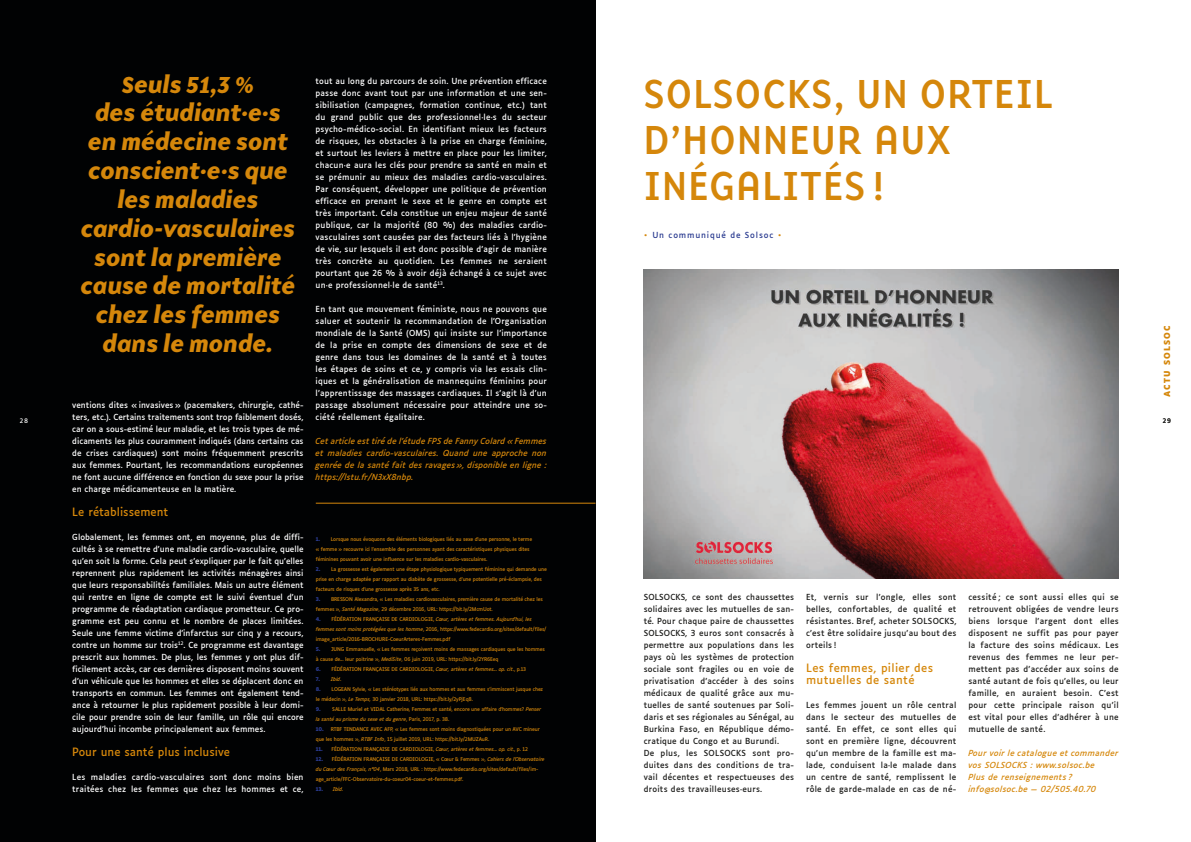
<style>
.page{position:relative;width:1191px;height:842px;background:#fff}
.page>*{position:absolute;margin:0;border:0;box-sizing:border-box;transform-origin:0 0}
.t1{font:42px/46px "Base 900 Sans OT";letter-spacing:.03em;color:#d5870b}
.t2{font:italic 700 24px/28.8px "Base 900 Sans OT";color:#d5870b;text-align:center}
.t3{font:11px "Luciole";color:#d5870b}
.t4{font:11px/12px "Luciole";letter-spacing:.03em;color:#d5870b}
.t5{font:8px/12px "Luciole";letter-spacing:.02em;color:#fff;text-align:justify}
.t6{font:8px/12px "Luciole";letter-spacing:.02em;color:#1d1d1b;text-align:justify}
.t7{font:italic 8px/12px "Luciole";letter-spacing:.03em;color:#d5870b;text-align:justify}
.t8{font:8px "Luciole";letter-spacing:.1em;color:#2a3b90}
.t9{font:700 8px "Luciole";letter-spacing:.15em;color:#d5870b}
.t10{font:6px "Luciole";color:#1d1d1b}
.t11{font:6px "Luciole";color:#fff}
.t12{font:5px/10px "Luciole";letter-spacing:-.03em;color:#d5870b}
.t13{font:italic 5px "Luciole";letter-spacing:-.03em;color:#d5870b}
.s1{font-family:"Gotham";color:#d5870b}
.s2{font-weight:700;color:#2a3b90}
.s3{font-style:italic}
.s4{font-weight:700;font-style:normal;color:#2a3b90}
.s5{font-style:normal}
</style>
<div class="page">
<div style="left:0;top:0;width:595px;height:842px;background:#010203"></div>
<img style="left:644px;top:269px;width:474px;height:309px">
<hr style="left:316px;top:503px;width:279px;height:1px;background:#d5870b">
<p class="t11" style="left:20px;top:416px;width:10px">28</p>
<h2 class="t2" style="left:81px;top:71px;width:216px">Seuls 51,3 %<br>des étudiant·e·s en médecine sont conscient·e·s que les maladies cardio-vasculaires sont la première cause de mortalité chez les femmes dans le monde.</h2>
<h1 class="t1" style="left:643px;top:72px;width:410px">SOLSOCKS, UN ORTEIL<br>D’HONNEUR AUX<br>INÉGALITÉS !</h1>
<p class="t5" style="left:315px;top:74px;width:233px">tout au long du parcours de soin. Une prévention efficace passe donc avant tout par une information et une sen&shy;sibilisation (campagnes, formation continue, etc.) tant du grand public que des professionnel·le·s du secteur psycho-médico-social. En identifiant mieux les facteurs de risques, les obstacles à la prise en charge féminine, et surtout les leviers à mettre en place pour les limiter, chacun·e aura les clés pour prendre sa santé en main et se prémunir au mieux des maladies cardio-vasculaires.<br>Par conséquent, développer une politique de prévention efficace en prenant le sexe et le genre en compte est très important. Cela constitue un enjeu majeur de santé publique, car la majorité (80 %) des maladies cardio&shy;vasculaires sont causées par des facteurs liés à l’hygiène de vie, sur lesquels il est donc possible d’agir de manière très concrète au quotidien. Les femmes ne seraient pourtant que 26 % à avoir déjà échangé à ce sujet avec un·e professionnel·le de santé<sup>13</sup>.</p>
<p class="t5" style="left:315px;top:302px;width:233px">En tant que mouvement féministe, nous ne pouvons que saluer et soutenir la recommandation de l’Organisation mondiale de la Santé (OMS) qui insiste sur l’importance de la prise en compte des dimensions de sexe et de genre dans tous les domaines de la santé et à toutes les étapes de soins et ce, y compris via les essais clin&shy;iques et la généralisation de mannequins féminins pour l’apprentissage des massages cardiaques. Il s’agit là d’un passage absolument nécessaire pour atteindre une so&shy;ciété réellement égalitaire.</p>
<p class="t7" style="left:315px;top:434px;width:233px">Cet article est tiré de l’étude FPS de Fanny Colard « Femmes et maladies cardio-vasculaires. Quand une approche non genrée de la santé fait des ravages », disponible en ligne : https://lstu.fr/N3xX8nbp.</p>
<p class="t8" style="left:643px;top:228px;width:139px"><span class="s1">•</span> Un communiqué de Solsoc <span class="s1">•</span></p>
<p class="t5" style="left:72px;top:398px;width:233px">ventions dites « invasives » (pacemakers, chirurgie, cathé&shy;ters, etc.). Certains traitements sont trop faiblement dosés, car on a sous-estimé leur maladie, et les trois types de mé&shy;dicaments les plus couramment indiqués (dans certains cas de crises cardiaques) sont moins fréquemment prescrits aux femmes. Pourtant, les recommandations européennes ne font aucune différence en fonction du sexe pour la prise en charge médicamenteuse en la matière.</p>
<h3 class="t3" style="left:72px;top:502px;width:97px">Le rétablissement</h3>
<p class="t5" style="left:72px;top:530px;width:233px">Globalement, les femmes ont, en moyenne, plus de diffi&shy;cultés à se remettre d’une maladie cardio-vasculaire, quelle qu’en soit la forme. Cela peut s’expliquer par le fait qu’elles reprennent plus rapidement les activités ménagères ainsi que leurs responsabilités familiales. Mais un autre élément qui rentre en ligne de compte est le suivi éventuel d’un programme de réadaptation cardiaque prometteur. Ce pro&shy;gramme est peu connu et le nombre de places limitées.<br>Seule une femme victime d’infarctus sur cinq y a recours, contre un homme sur trois<sup>12</sup>. Ce programme est davantage prescrit aux hommes. De plus, les femmes y ont plus dif&shy;ficilement accès, car ces dernières disposent moins souvent d’un véhicule que les hommes et elles se déplacent donc en transports en commun. Les femmes ont également tend&shy;ance à retourner le plus rapidement possible à leur domi&shy;cile pour prendre soin de leur famille, un rôle qui encore aujourd’hui incombe principalement aux femmes.</p>
<h3 class="t3" style="left:72px;top:742px;width:159px">Pour une santé plus inclusive</h3>
<p class="t5" style="left:72px;top:770px;width:233px">Les maladies cardio-vasculaires sont donc moins bien traitées chez les femmes que chez les hommes et ce,</p>
<p class="t12" style="left:316px;top:534px;width:218px"><span class="s2">1.</span> Lorsque nous évoquons des éléments biologiques liés au sexe d’une personne, le terme « femme » recouvre ici l’ensemble des personnes ayant des caractéristiques physiques dites féminines pouvant avoir une influence sur les maladies cardio-vasculaires.</p>
<p class="t12" style="left:316px;top:564px;width:233px"><span class="s2">2.</span> La grossesse est également une étape physiologique typiquement féminine qui demande une prise en charge adaptée par rapport au diabète de grossesse, d’une potentielle pré-éclampsie, des facteurs de risques d’une grossesse après 35 ans, etc.</p>
<p class="t12" style="left:316px;top:594px;width:229px"><span class="s2">3.</span> BRESSON Alexandra, « Les maladies cardiovasculaires, première cause de mortalité chez les femmes », <span class="s3">Santé Magazine</span>, 29 décembre 2016, URL: https://bit.ly/2McmUot.</p>
<p class="t12" style="left:316px;top:614px;width:232px"><span class="s2">4.</span> FÉDÉRATION FRANÇAISE DE CARDIOLOGIE, <span class="s3">Cœur, artères et femmes. Aujourd’hui, les femmes sont moins protégées que les homme</span>, 2016, https://www.fedecardio.org/sites/default/files/ image_article/2016-BROCHURE-CoeurArteres-Femmes.pdf</p>
<p class="t12" style="left:316px;top:644px;width:231px"><span class="s2">5.</span> JUNG Emmanuelle, « Les femmes reçoivent moins de massages cardiaques que les hommes à cause de... leur poitrine », <span class="s3">MediSite</span>, 06 juin 2019, URL: https://bit.ly/2YR6Eeq</p>
<p class="t12" style="left:316px;top:664px;width:212px"><span class="s2">6.</span> FÉDÉRATION FRANÇAISE DE CARDIOLOGIE, <span class="s3">Cœur, artères et femmes... op. cit</span>., p.13</p>
<p class="t13" style="left:316px;top:675px;width:27px"><span class="s4">7.</span> Ibid<span class="s5">.</span></p>
<p class="t12" style="left:316px;top:684px;width:229px"><span class="s2">8.</span> LOGEAN Sylvie, « Les stéréotypes liés aux hommes et aux femmes s’immiscent jusque chez le médecin », <span class="s3">Le Temps,</span> 30 janvier 2018, URL: https://bit.ly/2yPjEq8.</p>
<p class="t12" style="left:316px;top:704px;width:227px"><span class="s2">9.</span> SALLE Muriel et VIDAL Catherine, Femmes et santé, encore une affaire d’hommes? <span class="s3">Penser la santé au prisme du sexe et du genre</span>, Paris, 2017, p. 38.</p>
<p class="t12" style="left:316px;top:724px;width:226px"><span class="s2">10.</span> RTBF TENDANCE AVEC AFP, « Les femmes sont moins diagnostiquées pour un AVC mineur que les hommes », <span class="s3">RTBF Info</span>, 15 juillet 2019, URL: https://bit.ly/2MUZAuR.</p>
<p class="t12" style="left:316px;top:744px;width:214px"><span class="s2">11.</span> FÉDÉRATION FRANÇAISE DE CARDIOLOGIE, <span class="s3">Cœur, artères et femmes... op. cit</span>., p. 12</p>
<p class="t12" style="left:316px;top:754px;width:230px"><span class="s2">12.</span> FÉDÉRATION FRANÇAISE DE CARDIOLOGIE, « Cœur &amp; Femmes », <span class="s3">Cahiers de l’Observatoire du Cœur des Français, n°04</span>, Mars 2018, URL : https://www.fedecardio.org/sites/default/files/im&shy;age_article/FFC-Observatoire-du-coeur04-coeur-et-femmes.pdf.</p>
<p class="t13" style="left:316px;top:785px;width:29px"><span class="s4">13.</span> Ibid.</p>
<p class="t6" style="left:968px;top:590px;width:152px">cessité ; ce sont aussi elles qui se retrouvent obligées de vendre leurs biens lorsque l’argent dont elles disposent ne suffit pas pour payer la facture des soins médicaux. Les revenus des femmes ne leur per&shy;mettent pas d’accéder aux soins de santé autant de fois qu’elles, ou leur famille, en auraient besoin. C’est pour cette principale raison qu’il est vital pour elles d’adhérer à une mutuelle de santé.</p>
<p class="t7" style="left:968px;top:746px;width:152px;text-align:left">Pour voir le catalogue et commander vos SOLSOCKS : www.solsoc.be<br>Plus de renseignements ? info@solsoc.be — 02/505.40.70</p>
<p class="t6" style="left:643px;top:590px;width:152px;text-align:left">SOLSOCKS, ce sont des chaussettes solidaires avec les mutuelles de san&shy;té. Pour chaque paire de chaussettes SOLSOCKS, 3 euros sont consacrés à permettre aux populations dans les pays où les systèmes de protection sociale sont fragiles ou en voie de privatisation d’accéder à des soins médicaux de qualité grâce aux mu&shy;tuelles de santé soutenues par Soli&shy;daris et ses régionales au Sénégal, au Burkina Faso, en République démo&shy;cratique du Congo et au Burundi.<br>De plus, les SOLSOCKS sont pro&shy;duites dans des conditions de tra&shy;vail décentes et respectueuses des droits des travailleuses·eurs.</p>
<p class="t6" style="left:806px;top:590px;width:152px">Et, vernis sur l’ongle, elles sont belles, confortables, de qualité et résistantes. Bref, acheter SOLSOCKS, c’est être solidaire jusqu’au bout des orteils !</p>
<h3 class="t4" style="left:806px;top:661px;width:129px">Les femmes, pilier des mutuelles de santé</h3>
<p class="t6" style="left:806px;top:698px;width:152px">Les femmes jouent un rôle central dans le secteur des mutuelles de santé. En effet, ce sont elles qui sont en première ligne, découvrent qu’un membre de la famille est ma&shy;lade, conduisent la·le malade dans un centre de santé, remplissent le rôle de garde-malade en cas de né-</p>
<p class="t9" style="left:1162px;top:397px;width:73px;rotate:-90deg">ACTU SOLSOC</p>
<p class="t10" style="left:1162px;top:416px;width:10px">29</p>
</div>
